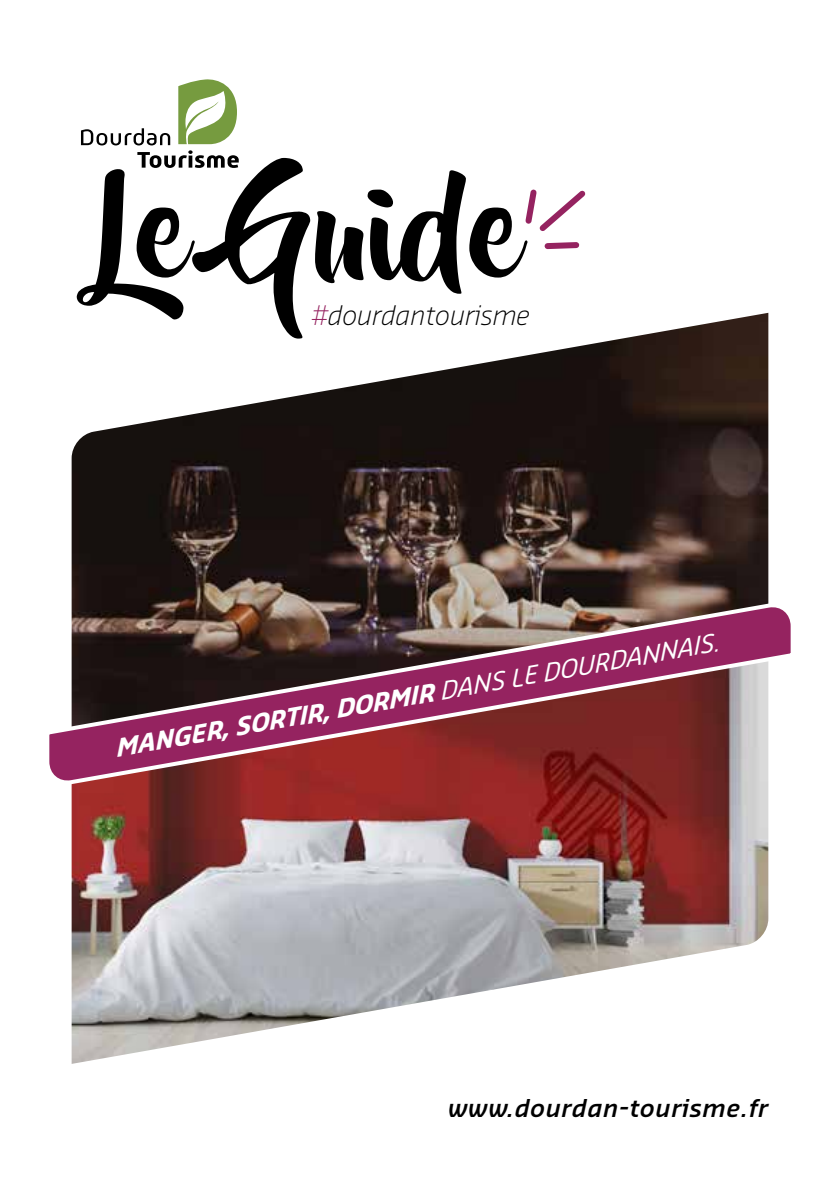
<style>
.page{position:relative;width:840px;height:1191px;background:#fff}
.page>*{position:absolute;margin:0;border:0;box-sizing:border-box;transform-origin:0 0}
.t1{font:130.2px "Beyond The Mountains";color:#000}
.t2{font:italic 300 26.4px "Sansa Pro";color:#000}
.t3{font:italic 700 24px "Sansa Pro";color:#fff}
.t4{font:italic 600 24px "Sansa Pro";letter-spacing:.025em;color:#000}
.s1{color:#952360}
.s2{font-weight:400}
</style>
<div class="page">
<svg style="left:81px;top:79px;width:157px;height:89px"></svg>
<img style="left:72px;top:313px;width:696px;height:283px">
<img style="left:72px;top:791px;width:696px;height:273px">
<svg style="left:49px;top:596px;width:742px;height:195px;background:#844652"></svg>
<svg style="left:525px;top:189px;width:61px;height:61px"></svg>
<h1 class="t1" style="left:98px;top:160px;width:422px">Le Guide</h1>
<p class="t2" style="left:312px;top:297px;width:219px"><span class="s1">#</span>dourdantourisme</p>
<p class="t3" style="left:113px;top:732px;width:614px;rotate:-10deg">MANGER, SORTIR, DORMIR <span class="s2">DANS LE DOURDANNAIS.</span></p>
<p class="t4" style="left:448px;top:1091px;width:321px">www.dourdan-tourisme.fr</p>
</div>
